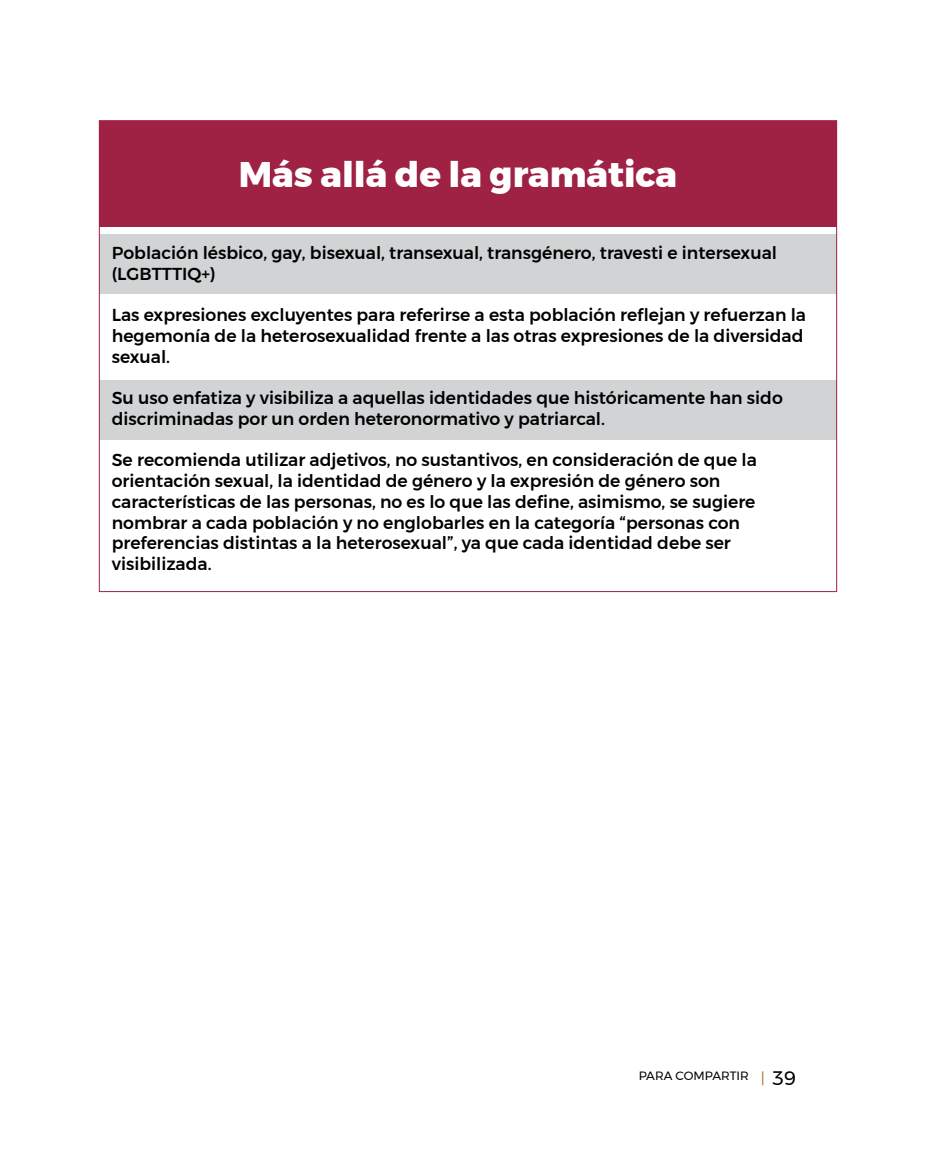
<style>
.page{position:relative;width:936px;height:1149px;background:#fff}
.page>*{position:absolute;margin:0;border:0;box-sizing:border-box;transform-origin:0 0}
.t1{font:800 35.55px "Montserrat";color:#fff}
.t2{font:500 17.25px/20.7px "Montserrat";color:#000}
.t3{font:12px "Montserrat";color:#000}
.s1{font-size:19.5px}
</style>
<div class="page">
<svg style="left:761px;top:1071px;width:2px;height:13px"></svg>
<div style="left:99px;top:380px;width:737px;height:60px;background:#d1d3d4"></div>
<div style="left:99px;top:234px;width:737px;height:60px;background:#d1d3d4"></div>
<div style="left:99px;top:121px;width:737px;height:105px;background:#9f2143"></div>
<h1 class="t1" style="left:239px;top:145px;width:439px">Más allá de la gramática</h1>
<p class="t2" style="left:112px;top:243px;width:666px">Población lésbico, gay, bisexual, transexual, transgénero, travesti e intersexual (LGBTTTIQ+)</p>
<p class="t2" style="left:112px;top:305px;width:695px">Las expresiones excluyentes para referirse a esta población reflejan y refuerzan la hegemonía de la heterosexualidad frente a las otras expresiones de la diversidad sexual.</p>
<p class="t2" style="left:112px;top:387px;width:672px">Su uso enfatiza y visibiliza a aquellas identidades que históricamente han sido discriminadas por un orden heteronormativo y patriarcal.</p>
<p class="t2" style="left:112px;top:449px;width:646px">Se recomienda utilizar adjetivos, no sustantivos, en consideración de que la orientación sexual, la identidad de género y la expresión de género son características de las personas, no es lo que las define, asimismo, se sugiere nombrar a cada población y no englobarles en la categoría “personas con preferencias distintas a la heterosexual”, ya que cada identidad debe ser visibilizada.</p>
<p class="t3" style="left:638px;top:1066px;width:159px">PARA COMPARTIR <span class="s1">39</span></p>
</div>
